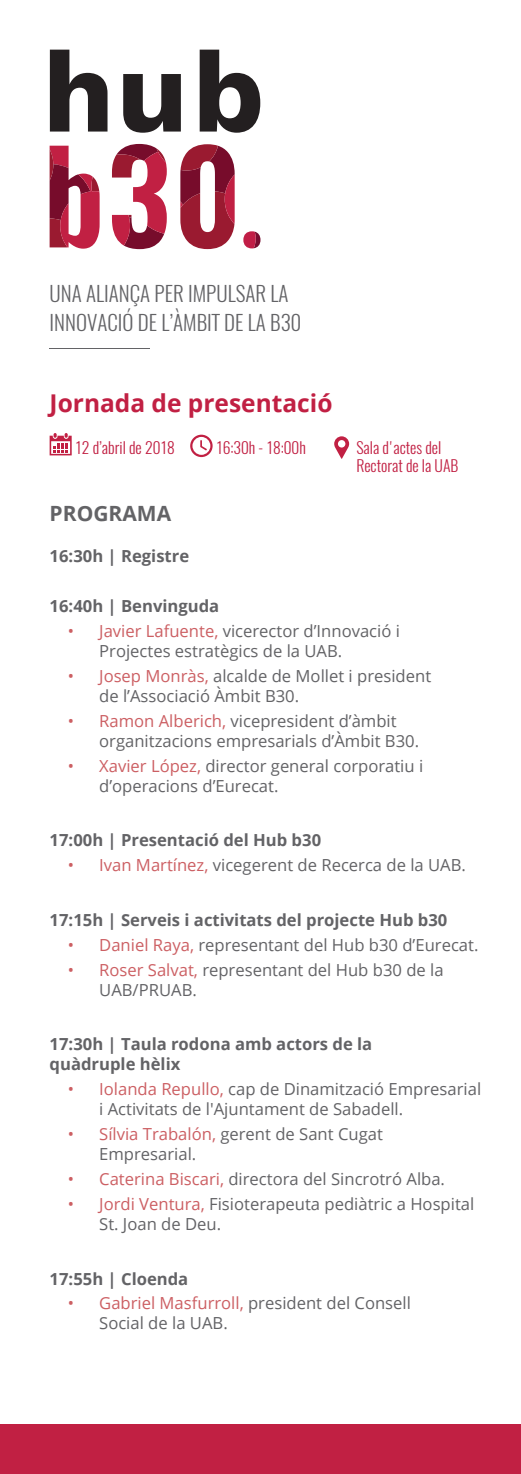
<style>
.page{position:relative;width:521px;height:1474px;background:#fff}
.page>*{position:absolute;margin:0;border:0;box-sizing:border-box;transform-origin:0 0}
.t1{font:700 24.5px "Open Sans";color:#c12043}
.t2{font:300 21px/29.8px "Oswald";color:#636366}
.t3{font:700 21px "Open Sans";color:#636366}
.t4{font:16.62px/19.9px "Open Sans";color:#636366}
.t5{font:700 16.62px/19.9px "Open Sans";color:#636366}
.t6{font:300 15.75px/18.9px "Oswald";color:#c12043}
.s1{color:#cc5f63}
</style>
<div class="page">
<hr style="left:50px;top:348px;width:100px;height:1px;background:#636366">
<div style="left:0;top:1424px;width:521px;height:49px;background:#c12043"></div>
<svg style="left:50px;top:146px;width:50px;height:103px"></svg>
<svg style="left:112px;top:144px;width:55px;height:105px"></svg>
<svg style="left:180px;top:144px;width:55px;height:105px"></svg>
<svg style="left:50px;top:50px;width:57px;height:81px"></svg>
<svg style="left:123px;top:74px;width:58px;height:59px"></svg>
<svg style="left:200px;top:50px;width:60px;height:83px"></svg>
<svg style="left:243px;top:231px;width:17px;height:17px"></svg>
<svg style="left:190px;top:434px;width:23px;height:23px"></svg>
<svg style="left:50px;top:433px;width:22px;height:22px"></svg>
<svg style="left:334px;top:436px;width:15px;height:23px"></svg>
<p class="t2" style="left:50px;top:278px;width:253px">UNA ALIANÇA PER IMPULSAR LA<br>INNOVACIÓ DE L’ÀMBIT DE LA B30</p>
<h1 class="t1" style="left:50px;top:386px;width:284px">Jornada de presentació</h1>
<p class="t6" style="left:75px;top:438px;width:101px">12 d’abril de 2018</p>
<p class="t6" style="left:216px;top:438px;width:91px">16:30h - 18:00h</p>
<p class="t6" style="left:356px;top:438px;width:104px">Sala d'actes del<br>Rectorat de la UAB</p>
<p class="t3" style="left:50px;top:499px;width:123px">PROGRAMA</p>
<p class="t5" style="left:50px;top:546px;width:141px">16:30h | Registre</p>
<p class="t5" style="left:50px;top:595px;width:171px">16:40h | Benvinguda</p>
<p class="t4" style="left:99px;top:620px;width:302px;text-indent:-32px"><span class="s1">• Javier Lafuente,</span> vicerector d’Innovació i<br>Projectes estratègics de la UAB.</p>
<p class="t4" style="left:99px;top:665px;width:333px;text-indent:-32px"><span class="s1">• Josep Monràs,</span> alcalde de Mollet i president de l’Associació Àmbit B30.</p>
<p class="t4" style="left:99px;top:710px;width:321px;text-indent:-32px"><span class="s1">• Ramon Alberich,</span> vicepresident d’àmbit organitzacions empresarials d’Àmbit B30.</p>
<p class="t4" style="left:99px;top:755px;width:325px;text-indent:-32px"><span class="s1">• Xavier López,</span> director general corporatiu i d’operacions d’Eurecat.</p>
<p class="t5" style="left:50px;top:829px;width:273px">17:00h | Presentació del Hub b30</p>
<p class="t4" style="left:68px;top:854px;width:400px"><span class="s1">• Ivan Martínez,</span> vicegerent de Recerca de la UAB.</p>
<p class="t5" style="left:50px;top:909px;width:399px">17:15h | Serveis i activitats del projecte Hub b30</p>
<p class="t4" style="left:68px;top:934px;width:412px"><span class="s1">• Daniel Raya,</span> representant del Hub b30 d’Eurecat.</p>
<p class="t4" style="left:99px;top:959px;width:346px;text-indent:-32px"><span class="s1">• Roser Salvat,</span> representant del Hub b30 de la<br>UAB/PRUAB.</p>
<p class="t5" style="left:50px;top:1033px;width:324px">17:30h | Taula rodona amb actors de la quàdruple hèlix</p>
<p class="t4" style="left:99px;top:1078px;width:383px;text-indent:-32px"><span class="s1">• Iolanda Repullo,</span> cap de Dinamització Empresarial i Activitats de l'Ajuntament de Sabadell.</p>
<p class="t4" style="left:99px;top:1123px;width:285px;text-indent:-32px"><span class="s1">• Sílvia Trabalón,</span> gerent de Sant Cugat<br>Empresarial.</p>
<p class="t4" style="left:68px;top:1168px;width:379px"><span class="s1">• Caterina Biscari,</span> directora del Sincrotró Alba.</p>
<p class="t4" style="left:99px;top:1193px;width:377px;text-indent:-32px"><span class="s1">• Jordi Ventura,</span> Fisioterapeuta pediàtric a Hospital<br>St. Joan de Deu.</p>
<p class="t5" style="left:50px;top:1268px;width:140px">17:55h | Cloenda</p>
<p class="t4" style="left:99px;top:1292px;width:313px;text-indent:-32px"><span class="s1">• Gabriel Masfurroll,</span> president del Consell<br>Social de la UAB.</p>
</div>
